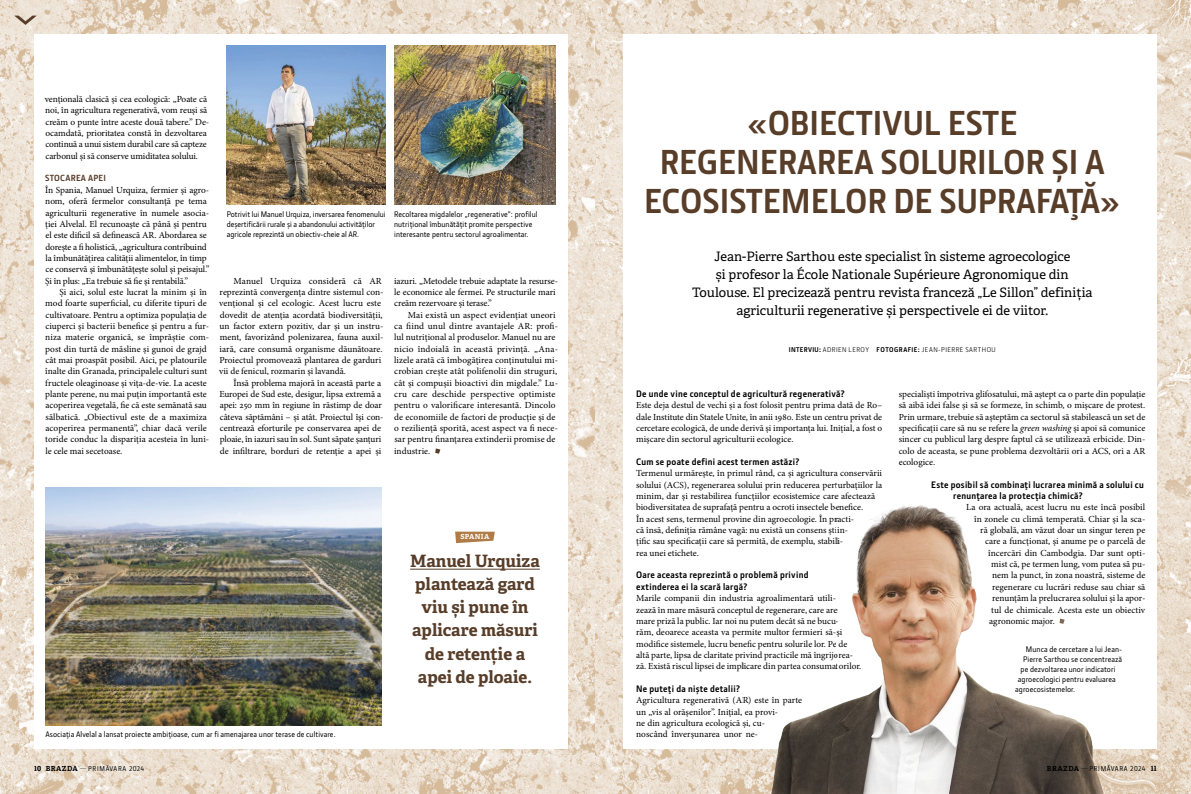
<style>
.page{position:relative;width:1191px;height:794px;background:#fff}
.page>*{position:absolute;margin:0;border:0;box-sizing:border-box;transform-origin:0 0}
.t1{font:700 35px/39px "JD Sans Pro";color:#583d29;text-align:center}
.t2{font:700 17px/23px "Adelle PE";color:#583d29;text-align:center}
.t3{font:13px/18px "Adelle PE";color:#000;text-align:center}
.t4{font:700 9.5px/11.3px "JD Sans Pro";letter-spacing:.03em;color:#000}
.t5{font:9.3px/11.3px "Minion Pro";color:#000}
.t6{font:700 9px "JD Sans Pro";letter-spacing:.03em;color:#583d29}
.t7{font:500 8px/10px "JD Sans Pro";letter-spacing:.005em;color:#000}
.t8{font:7px "JD Sans Pro";letter-spacing:.065em;color:#000}
.t9{font:700 7px "Adelle PE";letter-spacing:.04em;color:#fff}
.t10{font:500 6.9px "JD Sans Pro";letter-spacing:.1em;color:#000}
.s1{font-family:"Adelle PE";font-weight:700;font-size:7px}
.s2{font-weight:300;font-size:7px}
.s3{font-weight:700}
.s4{font-style:italic}
</style>
<div class="page">
<img style="left:0;top:0;width:1191px;height:794px">
<div style="left:34px;top:34px;width:533px;height:714px;background:#fff"></div>
<img style="left:45px;top:488px;width:336px;height:238px">
<img style="left:394px;top:45px;width:162px;height:159px">
<img style="left:227px;top:45px;width:159px;height:159px">
<svg style="left:14px;top:16px;width:23px;height:9px"></svg>
<svg style="left:435px;top:448px;width:5px;height:6px"></svg>
<hr style="left:410px;top:569px;width:130px;height:1px;background:#583d29">
<svg style="left:455px;top:531px;width:40px;height:12px"></svg>
<div style="left:624px;top:34px;width:533px;height:714px;background:#fff"></div>
<img style="left:718px;top:505px;width:386px;height:289px">
<p class="t5" style="left:45px;top:93px;width:166px">vențională clasică și cea ecologică: „Poate că noi, în agricultura regenerativă, vom reuși să creăm o punte între aceste două tabere.” De&shy;ocamdată, prioritatea constă în dezvoltarea continuă a unui sistem durabil care să capteze carbonul și să conserve umiditatea solului.</p>
<p class="t6" style="left:45px;top:172px;width:62px">STOCAREA APEI</p>
<p class="t5" style="left:45px;top:184px;width:166px">În Spania, Manuel Urquiza, fermier și agro&shy;nom, oferă fermelor consultanță pe tema agriculturii regenerative în numele asocia&shy;ției Alvelal. El recunoaște că până și pentru el este dificil să definească AR. Abordarea se dorește a fi holistică, „agricultura contribuind la îmbunătățirea calității alimentelor, în timp ce conservă și îmbunătățește solul și peisajul.” Și în plus: „Ea trebuie să fie și rentabilă.”</p>
<p class="t5" style="left:45px;top:286px;width:165px;text-indent:14px">Și aici, solul este lucrat la minim și în mod foarte superficial, cu diferite tipuri de cultivatoare. Pentru a optimiza populația de ciuperci și bacterii benefice și pentru a fur&shy;niza materie organică, se împrăștie com&shy;post din turtă de măsline și gunoi de grajd cât mai proaspăt posibil. Aici, pe platourile înalte din Granada, principalele culturi sunt fructele oleaginoase și vița-de-vie. La aceste plante perene, nu mai puțin importantă este acoperirea vegetală, fie că este semănată sau sălbatică. „Obiectivul este de a maximiza acoperirea permanentă”, chiar dacă verile toride conduc la dispariția acesteia în luni&shy;le cele mai secetoase.</p>
<p class="t5" style="left:219px;top:275px;width:166px;text-indent:14px">Manuel Urquiza consideră că AR reprezintă convergența dintre sistemul con&shy;vențional și cel ecologic. Acest lucru este dovedit de atenția acordată biodiversității, un factor extern pozitiv, dar și un instru&shy;ment, favorizând polenizarea, fauna auxil&shy;iară, care consumă organisme dăunătoare.<br>Proiectul promovează plantarea de garduri vii de fenicul, rozmarin și lavandă.</p>
<p class="t7" style="left:227px;top:209px;width:160px">Potrivit lui Manuel Urquiza, inversarea fenomenului deșertificării rurale și a abandonului activităților agricole reprezintă un obiectiv-cheie al AR.</p>
<p class="t7" style="left:394px;top:209px;width:145px">Recoltarea migdalelor „regenerative”: profilul nutrițional îmbunătățit promite perspective interesante pentru sectorul agroalimentar.</p>
<p class="t5" style="left:394px;top:275px;width:165px">iazuri. „Metodele trebuie adaptate la resurse&shy;le economice ale fermei. Pe structurile mari creăm rezervoare și terase.”</p>
<p class="t5" style="left:394px;top:309px;width:165px;text-indent:14px">Mai există un aspect evidențiat uneori ca fiind unul dintre avantajele AR: profi&shy;lul nutrițional al produselor. Manuel nu are nicio îndoială în această privință. „Ana&shy;lizele arată că îmbogățirea conținutului mi&shy;crobian crește atât polifenolii din struguri, cât și compușii bioactivi din migdale.” Lu&shy;cru care deschide perspective optimiste pentru o valorificare interesantă. Dincolo de economiile de factori de producție și de o reziliență sporită, acest aspect va fi nece&shy;sar pentru finanțarea extinderii promise de industrie.</p>
<p class="t5" style="left:219px;top:377px;width:166px;text-indent:14px">Însă problema majoră în această parte a Europei de Sud este, desigur, lipsa extremă a apei: 250 mm în regiune în răstimp de doar câteva săptămâni – și atât. Proiectul își con&shy;centrează eforturile pe conservarea apei de ploaie, în iazuri sau în sol. Sunt săpate șanțuri de infiltrare, borduri de retenție a apei și</p>
<p class="t7" style="left:45px;top:729px;width:292px">Asociația Alvelal a lansat proiecte ambițioase, cum ar fi amenajarea unor terase de cultivare.</p>
<p class="t10" style="left:34px;top:764px;width:112px"><span class="s1">10 BRAZDA</span> <span class="s2">—</span>PRIMĂVARA 2024</p>
<p class="t9" style="left:460px;top:532px;width:30px">SPANIA</p>
<h2 class="t2" style="left:410px;top:549px;width:131px">Manuel Urquiza plantează gard viu și pune în aplicare măsuri de retenție a apei de ploaie.</h2>
<h1 class="t1" style="left:644px;top:103px;width:478px">«OBIECTIVUL ESTE<br>REGENERAREA SOLURILOR ȘI A<br>ECOSISTEMELOR DE SUPRAFAȚĂ»</h1>
<p class="t3" style="left:692px;top:247px;width:402px">Jean-Pierre Sarthou este specialist în sisteme agroecologice<br>și profesor la École Nationale Supérieure Agronomique din Toulouse. El precizează pentru revista franceză „Le Sillon” definiția agriculturii regenerative și perspectivele ei de viitor.</p>
<p class="t8" style="left:789px;top:345px;width:208px"><span class="s3">INTERVIU:</span> ADRIEN LEROY <span class="s3">FOTOGRAFIE:</span> JEAN-PIERRE SARTHOU</p>
<p class="t4" style="left:636px;top:388px;width:210px">De unde vine conceptul de agricultură regenerativă?</p>
<p class="t5" style="left:636px;top:400px;width:248px;text-align:justify">Este deja destul de vechi și a fost folosit pentru prima dată de Ro– dale Institute din Statele Unite, în anii 1980. Este un centru privat de cercetare ecologică, de unde derivă și importanța lui. Inițial, a fost o mișcare din sectorul agriculturii ecologice.</p>
<p class="t4" style="left:636px;top:456px;width:165px">Cum se poate defini acest termen astăzi?</p>
<p class="t5" style="left:636px;top:468px;width:248px">Termenul urmărește, în primul rând, ca și agricultura conservării solului (ACS), regenerarea solului prin reducerea perturbațiilor la minim, dar și restabilirea funcțiilor ecosistemice care afectează biodiversitatea de suprafață pentru a ocroti insectele benefice.<br>În acest sens, termenul provine din agroecologie. În practi-<br>că însă, definiția rămâne vagă: nu există un consens știin-<br>țific sau specificații care să permită, de exemplu, stabili-<br>rea unei etichete.</p>
<p class="t4" style="left:636px;top:569px;width:174px">Oare aceasta reprezintă o problemă privind extinderea ei la scară largă?</p>
<p class="t5" style="left:636px;top:592px;width:227px">Marile companii din industria agroalimentară utili-<br>zează în mare măsură conceptul de regenerare, care are<br>mare priză la public. Iar noi nu putem decât să ne bucu-<br>răm, deoarece aceasta va permite multor fermieri să-și modifice sistemele, lucru benefic pentru solurile lor. Pe de altă parte, lipsa de claritate privind practicile mă îngrijorea&shy;ză. Există riscul lipsei de implicare din partea consumatorilor.</p>
<p class="t4" style="left:636px;top:682px;width:105px">Ne puteți da niște detalii?</p>
<p class="t5" style="left:636px;top:694px;width:168px">Agricultura regenerativă (AR) este în parte un „vis al orășenilor”. Inițial, ea provi-<br>ne din agricultura ecologică și, cu-<br>noscând înverșunarea unor ne-</p>
<p class="t5" style="left:898px;top:388px;width:248px;text-align:justify">specialiști împotriva glifosatului, mă aștept ca o parte din populație să aibă idei false și să se formeze, în schimb, o mișcare de protest.<br>Prin urmare, trebuie să așteptăm ca sectorul să stabilească un set de specificații care să nu se refere la <span class="s4">green washing</span> și apoi să comunice sincer cu publicul larg despre faptul că se utilizează erbicide. Din&shy;colo de aceasta, se pune problema dezvoltării ori a ACS, ori a AR ecologice.</p>
<p class="t4" style="left:953px;top:478px;width:192px;text-indent:-22px">Este posibil să combinați lucrarea minimă a solului cu renunțarea la protecția chimică?</p>
<p class="t5" style="left:966px;top:502px;width:180px">La ora actuală, acest lucru nu este încă posibil</p>
<p class="t5" style="left:974px;top:513px;width:173px">în zonele cu climă temperată. Chiar și la sca-</p>
<p class="t5" style="left:980px;top:524px;width:166px">ră globală, am văzut doar un singur teren pe</p>
<p class="t5" style="left:985px;top:536px;width:161px">care a funcționat, și anume pe o parcelă de</p>
<p class="t5" style="left:988px;top:547px;width:159px">încercări din Cambodgia. Dar sunt opti-</p>
<p class="t5" style="left:991px;top:558px;width:155px">mist că, pe termen lung, vom putea să pu-</p>
<p class="t5" style="left:992px;top:570px;width:155px">nem la punct, în zona noastră, sisteme de</p>
<p class="t5" style="left:992px;top:581px;width:155px">regenerare cu lucrări reduse sau chiar să</p>
<p class="t5" style="left:992px;top:592px;width:154px">renunțăm la prelucrarea solului și la apor-</p>
<p class="t5" style="left:991px;top:604px;width:155px">tul de chimicale. Acesta este un obiectiv</p>
<p class="t5" style="left:989px;top:615px;width:67px">agronomic major.</p>
<p class="t7" style="left:1026px;top:644px;width:98px">Munca de cercetare a lui Jean-</p>
<p class="t7" style="left:1023px;top:654px;width:100px">Pierre Sarthou se concentrează</p>
<p class="t7" style="left:1020px;top:664px;width:96px">pe dezvoltarea unor indicatori</p>
<p class="t7" style="left:1018px;top:674px;width:99px">agroecologici pentru evaluarea</p>
<p class="t7" style="left:1015px;top:684px;width:61px">agroecosistemelor.</p>
<p class="t10" style="left:1047px;top:764px;width:111px"><span class="s1">BRAZDA</span> <span class="s2">—</span>PRIMĂVARA 2024 <span class="s1">11</span></p>
</div>
